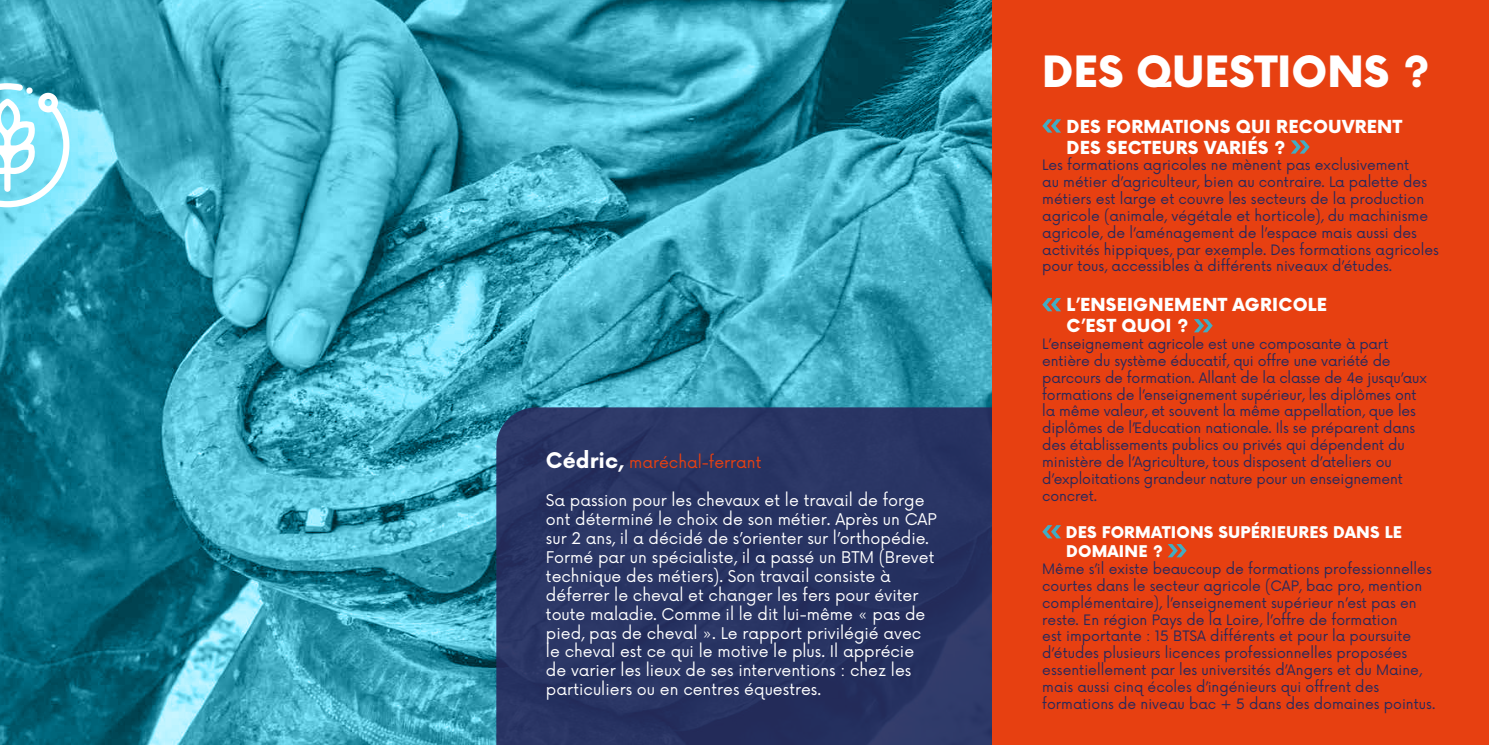
<style>
.page{position:relative;width:1489px;height:745px;background:#fff}
.page>*{position:absolute;margin:0;border:0;box-sizing:border-box;transform-origin:0 0}
.t1{font:900 42px "Now";color:#fff}
.t2{font:900 17.5px/21px "Now";letter-spacing:.015em;color:#fff}
.t3{font:15.75px/18.9px "Now";color:#fff}
.t4{font:900 15.75px/18.9px "Now";letter-spacing:.015em;color:#fff}
.t5{font:15.75px "Now";color:#e74011}
.t6{font:14px/16.8px "Now";color:#28295b}
.s1{font-weight:700;font-size:21px;color:#fff}
</style>
<div class="page">
<img style="left:0;top:0;width:992px;height:744px">
<svg style="left:0;top:83px;width:69px;height:124px"></svg>
<svg style="left:496px;top:407px;width:496px;height:337px;background:#283463"></svg>
<div style="left:992px;top:0;width:496px;height:744px;background:#e74011"></div>
<svg style="left:1042px;top:119px;width:19px;height:13px"></svg>
<svg style="left:1291px;top:140px;width:18px;height:13px"></svg>
<svg style="left:1042px;top:298px;width:19px;height:13px"></svg>
<svg style="left:1194px;top:319px;width:18px;height:13px"></svg>
<svg style="left:1042px;top:525px;width:19px;height:13px"></svg>
<svg style="left:1168px;top:544px;width:18px;height:13px"></svg>
<p class="t5" style="left:546px;top:449px;width:217px"><span class="s1">Cédric,</span> maréchal-ferrant</p>
<p class="t3" style="left:546px;top:489px;width:392px">Sa passion pour les chevaux et le travail de forge ont déterminé le choix de son métier. Après un CAP sur 2 ans, il a décidé de s’orienter sur l’orthopédie.<br>Formé par un spécialiste, il a passé un BTM (Brevet technique des métiers). Son travail consiste à déferrer le cheval et changer les fers pour éviter toute maladie. Comme il le dit lui-même « pas de pied, pas de cheval ». Le rapport privilégié avec le cheval est ce qui le motive le plus. Il apprécie de varier les lieux de ses interventions : chez les particuliers ou en centres équestres.</p>
<h1 class="t1" style="left:1042px;top:42px;width:389px">DES QUESTIONS ?</h1>
<p class="t2" style="left:1066px;top:116px;width:337px">DES FORMATIONS QUI RECOUVRENT<br>DES SECTEURS VARIÉS ?</p>
<p class="t6" style="left:1042px;top:156px;width:398px">Les formations agricoles ne mènent pas exclusivement<br>au métier d’agriculteur, bien au contraire. La palette des métiers est large et couvre les secteurs de la production agricole (animale, végétale et horticole), du machinisme agricole, de l’aménagement de l’espace mais aussi des activités hippiques, par exemple. Des formations agricoles pour tous, accessibles à différents niveaux d’études.</p>
<p class="t2" style="left:1066px;top:294px;width:262px">L’ENSEIGNEMENT AGRICOLE<br>C’EST QUOI ?</p>
<p class="t6" style="left:1042px;top:334px;width:386px">L’enseignement agricole est une composante à part entière du système éducatif, qui offre une variété de parcours de formation. Allant de la classe de 4e jusqu’aux formations de l’enseignement supérieur, les diplômes ont la même valeur, et souvent la même appellation, que les diplômes de l’Education nationale. Ils se préparent dans des établissements publics ou privés qui dépendent du ministère de l’Agriculture, tous disposent d’ateliers ou d’exploitations grandeur nature pour un enseignement concret.</p>
<p class="t4" style="left:1065px;top:523px;width:337px">DES FORMATIONS SUPÉRIEURES DANS LE<br>DOMAINE ?</p>
<p class="t6" style="left:1042px;top:559px;width:394px">Même s’il existe beaucoup de formations professionnelles courtes dans le secteur agricole (CAP, bac pro, mention complémentaire), l’enseignement supérieur n’est pas en reste. En région Pays de la Loire, l’offre de formation<br>est importante : 15 BTSA différents et pour la poursuite d’études plusieurs licences professionnelles proposées essentiellement par les universités d’Angers et du Maine, mais aussi cinq écoles d’ingénieurs qui offrent des formations de niveau bac + 5 dans des domaines pointus.</p>
</div>
